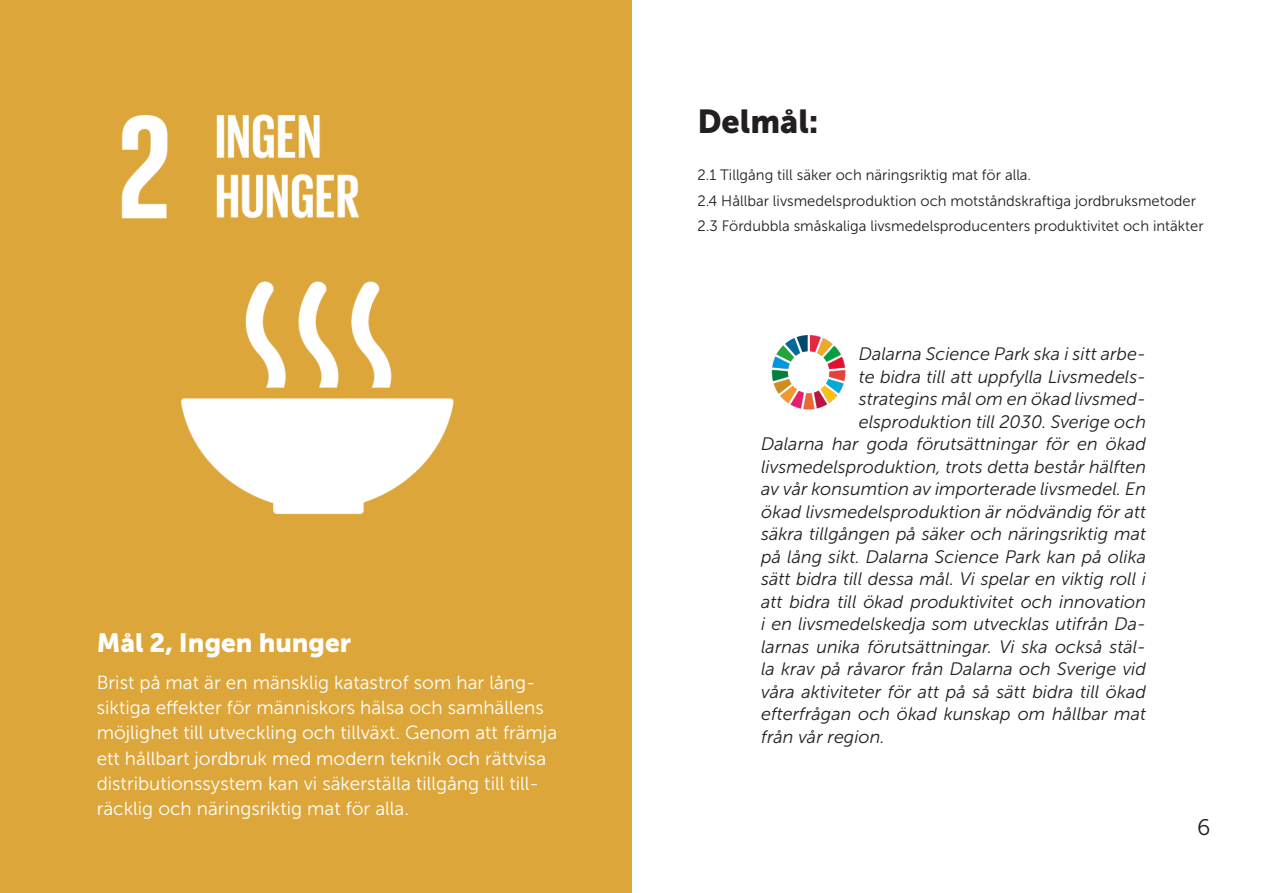
<style>
.page{position:relative;width:1263px;height:893px;background:#fff}
.page>*{position:absolute;margin:0;border:0;box-sizing:border-box;transform-origin:0 0}
.t1{font:33px "Museo Sans 900";color:#231f20}
.t2{font:26.25px "Museo Sans 900";color:#fff}
.t3{font:22.5px "Museo Slab 300";color:#231f20}
.t4{font:18.9px/25.2px "Museo Sans 300";color:#fff}
.t5{font:italic 18px "Museo Sans 300";color:#231f20}
.t6{font:15px "Museo Sans 300";color:#231f20}
</style>
<div class="page">
<div style="left:0;top:0;width:631px;height:893px;background:#dda63a"></div>
<img style="left:121px;top:114px;width:333px;height:400px">
<img style="left:771px;top:336px;width:75px;height:74px">
<p class="t2" style="left:97px;top:628px;width:256px">Mål 2, Ingen hunger</p>
<p class="t4" style="left:97px;top:670px;width:462px">Brist på mat är en mänsklig katastrof som har lång&shy;siktiga effekter för människors hälsa och samhällens möjlighet till utveckling och tillväxt. Genom att främja ett hållbart jordbruk med modern teknik och rättvisa distributionssystem kan vi säkerställa tillgång till till&shy;räcklig och näringsriktig mat för alla.</p>
<p class="t1" style="left:697px;top:103px;width:123px">Delmål:</p>
<p class="t6" style="left:697px;top:167px;width:335px">2.1 Tillgång till säker och näringsriktig mat för alla.</p>
<p class="t6" style="left:697px;top:193px;width:500px">2.4 Hållbar livsmedelsproduktion och motståndskraftiga jordbruksmetoder</p>
<p class="t6" style="left:697px;top:218px;width:508px">2.3 Fördubbla småskaliga livsmedelsproducenters produktivitet och intäkter</p>
<p class="t5" style="left:859px;top:344px;width:289px">Dalarna Science Park ska i sitt arbe-</p>
<p class="t5" style="left:859px;top:367px;width:289px">te bidra till att uppfylla Livsmedels-</p>
<p class="t5" style="left:859px;top:389px;width:289px">strategins mål om en ökad livsmed-</p>
<p class="t5" style="left:859px;top:412px;width:289px">elsproduktion till 2030. Sverige och</p>
<p class="t5" style="left:761px;top:434px;width:386px">Dalarna har goda förutsättningar för en ökad</p>
<p class="t5" style="left:761px;top:457px;width:386px">livsmedelsproduktion, trots detta består hälften</p>
<p class="t5" style="left:761px;top:479px;width:386px">av vår konsumtion av importerade livsmedel. En</p>
<p class="t5" style="left:761px;top:502px;width:386px">ökad livsmedelsproduktion är nödvändig för att</p>
<p class="t5" style="left:761px;top:524px;width:386px">säkra tillgången på säker och näringsriktig mat</p>
<p class="t5" style="left:761px;top:547px;width:386px">på lång sikt. Dalarna Science Park kan på olika</p>
<p class="t5" style="left:761px;top:569px;width:386px">sätt bidra till dessa mål. Vi spelar en viktig roll i</p>
<p class="t5" style="left:761px;top:592px;width:386px">att bidra till ökad produktivitet och innovation</p>
<p class="t5" style="left:761px;top:614px;width:386px">i en livsmedelskedja som utvecklas utifrån Da-</p>
<p class="t5" style="left:761px;top:637px;width:386px">larnas unika förutsättningar. Vi ska också stäl-</p>
<p class="t5" style="left:761px;top:659px;width:386px">la krav på råvaror från Dalarna och Sverige vid</p>
<p class="t5" style="left:761px;top:682px;width:386px">våra aktiviteter för att på så sätt bidra till ökad</p>
<p class="t5" style="left:761px;top:704px;width:386px">efterfrågan och ökad kunskap om hållbar mat</p>
<p class="t5" style="left:761px;top:727px;width:125px">från vår region.</p>
<p class="t3" style="left:1197px;top:815px;width:15px">6</p>
</div>
